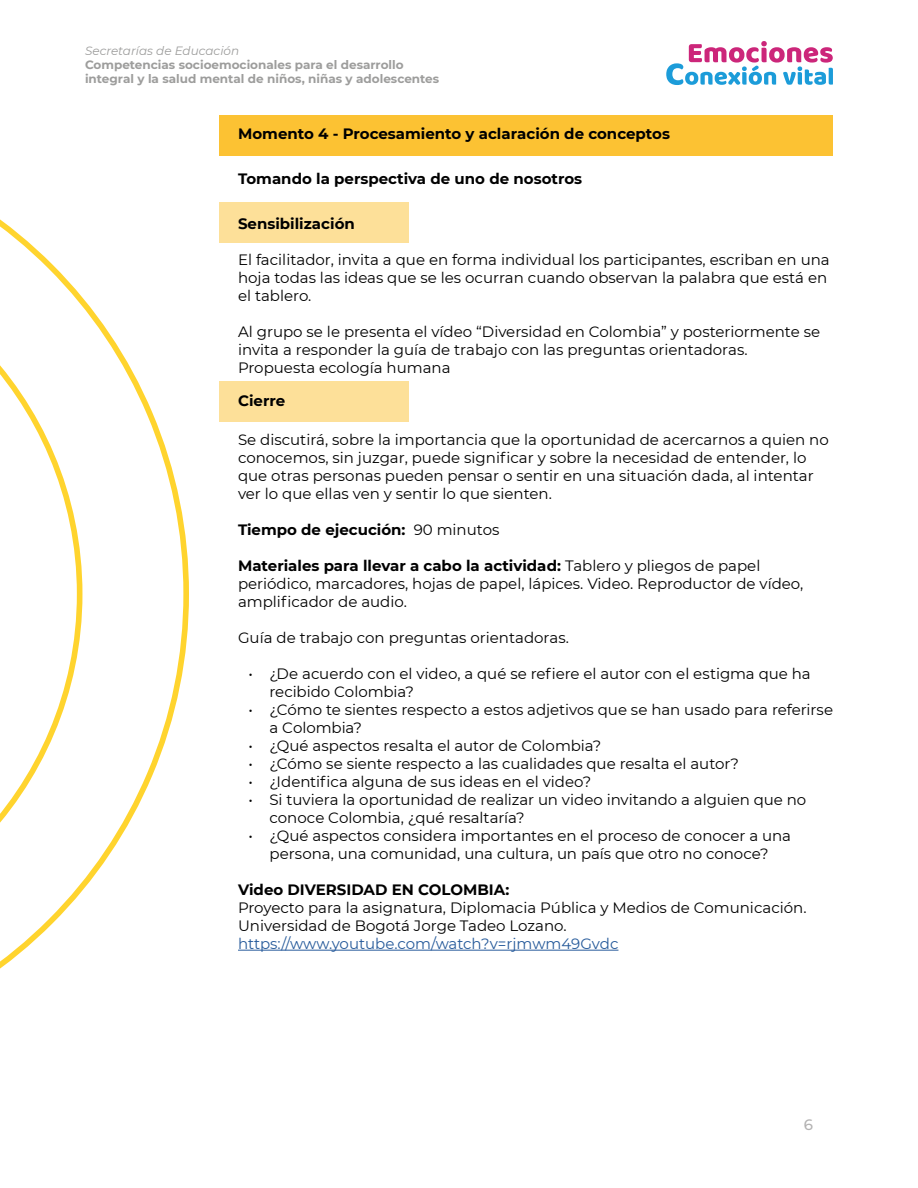
<style>
.page{position:relative;width:918px;height:1188px;background:#fff}
.page>*{position:absolute;margin:0;border:0;box-sizing:border-box;transform-origin:0 0}
.Cuerpo{font:15px/18px "Montserrat";color:#000}
.Listado{font:15px/18px "Montserrat";letter-spacing:-.005em;color:#000}
.Subtitulo{font:15px/18px "Montserrat";color:#000}
.Cuerpo-2{font:700 15px "Montserrat";color:#000}
.Subtitulo-2{font:700 15px "Montserrat";color:#000}
.Cuerpo-3{font:15px "Montserrat";color:#275b9b}
.t1{font:500 15px "Montserrat";color:#b3b2b2}
.t2{font:700 12px/14.4px "Montserrat";color:#9d9d9c}
.t3{font:italic 12px "Montserrat";color:#9d9d9c}
.s1{font-weight:400}
.s2{font-weight:700}
</style>
<div class="page">
<svg style="left:666px;top:41px;width:167px;height:44px"></svg>
<svg style="left:0;top:219px;width:189px;height:750px"></svg>
<div style="left:220px;top:202px;width:189px;height:41px;background:#fde099"></div>
<div style="left:220px;top:381px;width:189px;height:41px;background:#fde099"></div>
<div style="left:220px;top:115px;width:613px;height:40px;background:#fcc233"></div>
<hr style="left:238px;top:950px;width:380px;height:1px;background:#275b9b">
<p class="t3" style="left:85px;top:42px;width:156px">Secretarías de Educación</p>
<p class="t2" style="left:85px;top:57px;width:356px">Competencias socioemocionales para el desarrollo integral y la salud mental de niños, niñas y adolescentes</p>
<p class="Cuerpo-2" style="left:238px;top:123px;width:434px">Momento 4 - Procesamiento y aclaración de conceptos</p>
<h2 class="Subtitulo-2" style="left:238px;top:168px;width:346px">Tomando la perspectiva de uno de nosotros</h2>
<h2 class="Subtitulo-2" style="left:238px;top:213px;width:118px">Sensibilización</h2>
<h2 class="Subtitulo" style="left:238px;top:250px;width:593px">El facilitador, invita a que en forma individual los participantes, escriban en una hoja todas las ideas que se les ocurran cuando observan la palabra que está en el tablero.</h2>
<h2 class="Subtitulo" style="left:238px;top:322px;width:584px">Al grupo se le presenta el vídeo “Diversidad en Colombia” y posteriormente se invita a responder la guía de trabajo con las preguntas orientadoras.</h2>
<h2 class="Subtitulo" style="left:238px;top:358px;width:214px">Propuesta ecología humana</h2>
<h2 class="Subtitulo-2" style="left:238px;top:390px;width:49px">Cierre</h2>
<p class="Cuerpo" style="left:238px;top:430px;width:592px">Se discutirá, sobre la importancia que la oportunidad de acercarnos a quien no conocemos, sin juzgar, puede significar y sobre la necesidad de entender, lo que otras personas pueden pensar o sentir en una situación dada, al intentar ver lo que ellas ven y sentir lo que sienten.</p>
<p class="Cuerpo-2" style="left:238px;top:519px;width:263px">Tiempo de ejecución: <span class="s1">90 minutos</span></p>
<p class="Cuerpo" style="left:238px;top:556px;width:567px"><span class="s2">Materiales para llevar a cabo la actividad:</span> Tablero y pliegos de papel periódico, marcadores, hojas de papel, lápices. Video. Reproductor de vídeo, amplificador de audio.</p>
<p class="Cuerpo" style="left:238px;top:628px;width:332px">Guía de trabajo con preguntas orientadoras.</p>
<p class="Listado" style="left:270px;top:664px;width:543px;text-indent:-21px">• ¿De acuerdo con el video, a qué se refiere el autor con el estigma que ha recibido Colombia?</p>
<p class="Listado" style="left:270px;top:700px;width:565px;text-indent:-21px">• ¿Cómo te sientes respecto a estos adjetivos que se han usado para referirse a Colombia?</p>
<p class="Listado" style="left:249px;top:736px;width:354px">• ¿Qué aspectos resalta el autor de Colombia?</p>
<p class="Listado" style="left:249px;top:754px;width:492px">• ¿Cómo se siente respecto a las cualidades que resalta el autor?</p>
<p class="Listado" style="left:249px;top:772px;width:344px">• ¿Identifica alguna de sus ideas en el video?</p>
<p class="Listado" style="left:270px;top:790px;width:538px;text-indent:-21px">• Si tuviera la oportunidad de realizar un video invitando a alguien que no conoce Colombia, ¿qué resaltaría?</p>
<p class="Listado" style="left:249px;top:826px;width:544px;text-align:center">• ¿Qué aspectos considera importantes en el proceso de conocer a una persona, una comunidad, una cultura, un país que otro no conoce?</p>
<p class="Cuerpo-2" style="left:238px;top:879px;width:273px">Video DIVERSIDAD EN COLOMBIA:</p>
<p class="Cuerpo" style="left:238px;top:898px;width:570px">Proyecto para la asignatura, Diplomacia Pública y Medios de Comunicación.<br>Universidad de Bogotá Jorge Tadeo Lozano.</p>
<p class="Cuerpo-3" style="left:238px;top:933px;width:382px">https://www.youtube.com/watch?v=rjmwm49Gvdc</p>
<p class="t1" style="left:804px;top:1114px;width:11px">6</p>
</div>
